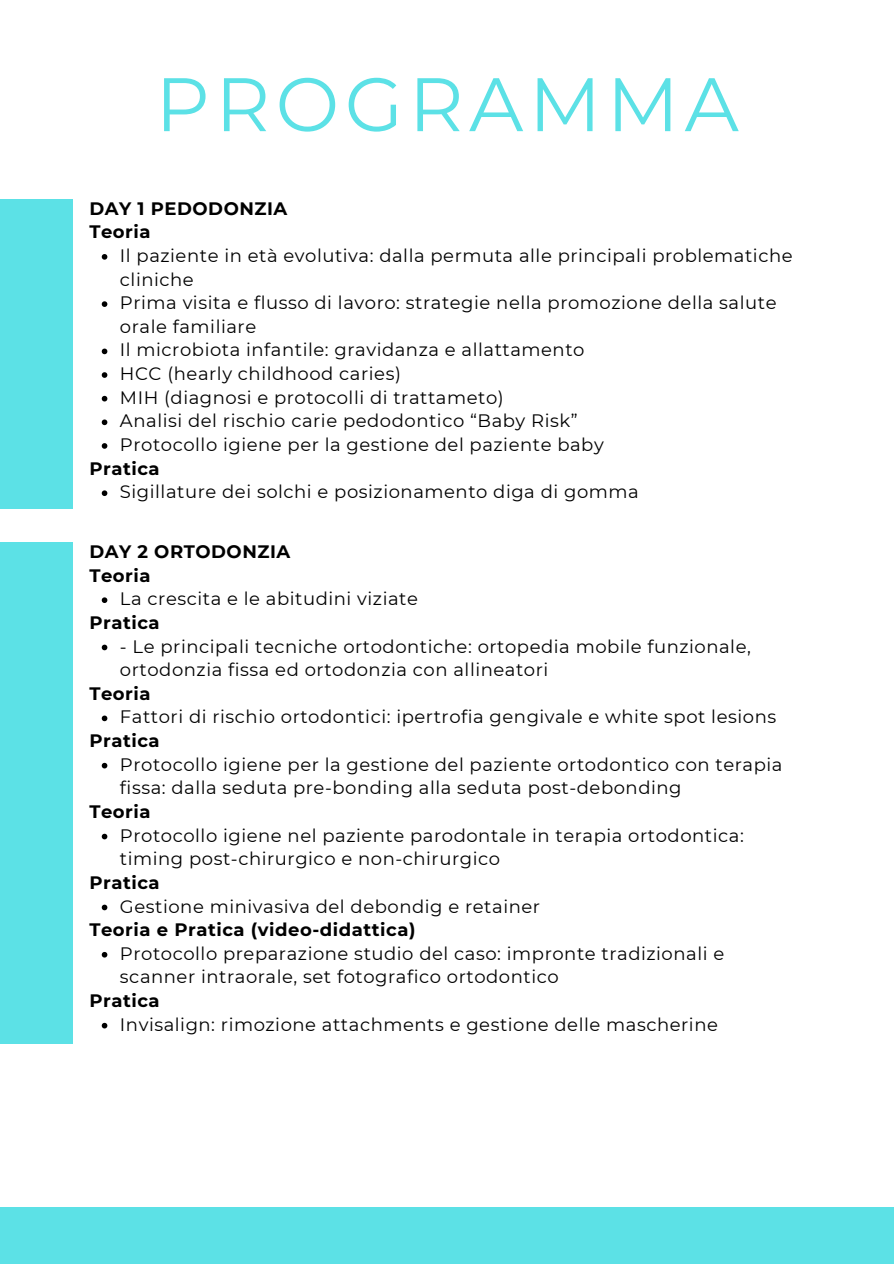
<style>
.page{position:relative;width:894px;height:1264px;background:#fff}
.page>*{position:absolute;margin:0;border:0;box-sizing:border-box;transform-origin:0 0}
.t1{font:75.6px "Montserrat";letter-spacing:.075em;color:#5ce1e6}
.t2{font:18px/23.7px "Montserrat";letter-spacing:.03em;color:#000}
.t3{font:700 18px/23.7px "Montserrat";letter-spacing:.03em;color:#000}
</style>
<div class="page">
<div style="left:0;top:1206px;width:893px;height:57px;background:#5ce1e6"></div>
<svg style="left:102px;top:254px;width:5px;height:6px"></svg>
<svg style="left:102px;top:301px;width:5px;height:6px"></svg>
<svg style="left:102px;top:348px;width:5px;height:6px"></svg>
<svg style="left:102px;top:372px;width:5px;height:6px"></svg>
<svg style="left:102px;top:396px;width:5px;height:5px"></svg>
<svg style="left:102px;top:419px;width:5px;height:6px"></svg>
<svg style="left:102px;top:443px;width:5px;height:6px"></svg>
<svg style="left:102px;top:490px;width:5px;height:6px"></svg>
<div style="left:0;top:199px;width:73px;height:310px;background:#5ce1e6"></div>
<svg style="left:102px;top:597px;width:5px;height:6px"></svg>
<svg style="left:102px;top:644px;width:5px;height:6px"></svg>
<svg style="left:102px;top:715px;width:5px;height:6px"></svg>
<svg style="left:102px;top:762px;width:5px;height:6px"></svg>
<svg style="left:102px;top:833px;width:5px;height:6px"></svg>
<svg style="left:102px;top:904px;width:5px;height:6px"></svg>
<svg style="left:102px;top:951px;width:5px;height:6px"></svg>
<svg style="left:102px;top:1022px;width:5px;height:6px"></svg>
<div style="left:0;top:542px;width:73px;height:501px;background:#5ce1e6"></div>
<h1 class="t1" style="left:155px;top:58px;width:584px">PROGRAMMA</h1>
<p class="t3" style="left:89px;top:196px;width:199px">DAY 1 PEDODONZIA<br>Teoria</p>
<p class="t2" style="left:120px;top:243px;width:674px">Il paziente in età evolutiva: dalla permuta alle principali problematiche cliniche<br>Prima visita e flusso di lavoro: strategie nella promozione della salute orale familiare<br>Il microbiota infantile: gravidanza e allattamento<br>HCC (hearly childhood caries)<br>MIH (diagnosi e protocolli di trattameto)<br>Analisi del rischio carie pedodontico “Baby Risk”<br>Protocollo igiene per la gestione del paziente baby</p>
<p class="t3" style="left:89px;top:456px;width:72px">Pratica</p>
<p class="t2" style="left:120px;top:480px;width:520px">Sigillature dei solchi e posizionamento diga di gomma</p>
<p class="t3" style="left:89px;top:539px;width:202px">DAY 2 ORTODONZIA<br>Teoria</p>
<p class="t2" style="left:120px;top:587px;width:299px">La crescita e le abitudini viziate</p>
<p class="t3" style="left:89px;top:610px;width:72px">Pratica</p>
<p class="t2" style="left:120px;top:634px;width:632px">- Le principali tecniche ortodontiche: ortopedia mobile funzionale, ortodonzia fissa ed ortodonzia con allineatori</p>
<p class="t3" style="left:89px;top:681px;width:63px">Teoria</p>
<p class="t2" style="left:120px;top:705px;width:657px">Fattori di rischio ortodontici: ipertrofia gengivale e white spot lesions</p>
<p class="t3" style="left:89px;top:728px;width:72px">Pratica</p>
<p class="t2" style="left:120px;top:752px;width:664px">Protocollo igiene per la gestione del paziente ortodontico con terapia fissa: dalla seduta pre-bonding alla seduta post-debonding</p>
<p class="t3" style="left:89px;top:799px;width:63px">Teoria</p>
<p class="t2" style="left:120px;top:823px;width:625px">Protocollo igiene nel paziente parodontale in terapia ortodontica: timing post-chirurgico e non-chirurgico</p>
<p class="t3" style="left:89px;top:870px;width:72px">Pratica</p>
<p class="t2" style="left:120px;top:894px;width:421px">Gestione minivasiva del debondig e retainer</p>
<p class="t3" style="left:89px;top:917px;width:327px">Teoria e Pratica (video-didattica)</p>
<p class="t2" style="left:120px;top:941px;width:605px">Protocollo preparazione studio del caso: impronte tradizionali e scanner intraorale, set fotografico ortodontico</p>
<p class="t3" style="left:89px;top:988px;width:72px">Pratica</p>
<p class="t2" style="left:120px;top:1012px;width:599px">Invisalign: rimozione attachments e gestione delle mascherine</p>
</div>
